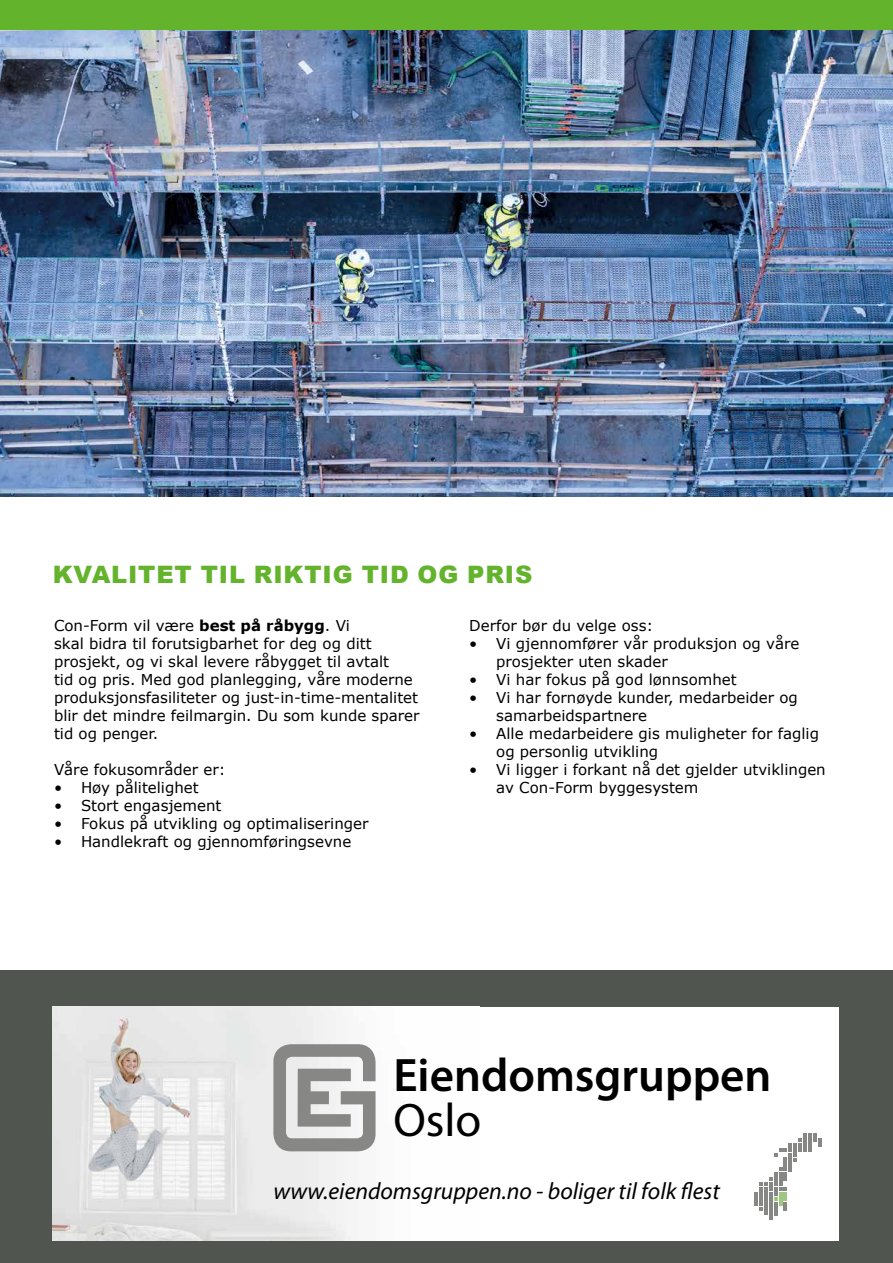
<style>
.page{position:relative;width:893px;height:1263px;background:#fff}
.page>*{position:absolute;margin:0;border:0;box-sizing:border-box;transform-origin:0 0}
.t1{font:600 47.1px "Myriad Pro";color:#000}
.t2{font:47.1px "Myriad Pro";color:#000}
.t3{font:900 24px "Arial";letter-spacing:.035em;color:#64b32c}
.t4{font:italic 23.7px "Myriad Pro";color:#000}
.t5{font:15px/18px "Verdana";color:#000}
.s1{font-weight:700}
</style>
<div class="page">
<img style="left:0;top:30px;width:893px;height:466px">
<div style="left:0;top:971px;width:893px;height:292px;background:#51554f"></div>
<div style="left:52px;top:1007px;width:787px;height:234px;background:#fff"></div>
<img style="left:52px;top:1007px;width:309px;height:234px">
<svg style="left:273px;top:1044px;width:103px;height:107px"></svg>
<hr style="left:754px;top:1192px;width:4px;height:13px;background:#878786">
<hr style="left:769px;top:1202px;width:4px;height:18px;background:#878786">
<hr style="left:803px;top:1133px;width:4px;height:19px;background:#878786">
<hr style="left:808px;top:1133px;width:4px;height:19px;background:#878786">
<svg style="left:759px;top:1138px;width:43px;height:77px"></svg>
<svg style="left:813px;top:1133px;width:8px;height:14px"></svg>
<hr style="left:759px;top:1187px;width:4px;height:18px;background:#878786">
<div style="left:0;top:0;width:893px;height:30px;background:#64b32c"></div>
<h2 class="t3" style="left:53px;top:557px;width:481px">KVALITET TIL RIKTIG TID OG PRIS</h2>
<p class="t5" style="left:54px;top:616px;width:367px">Con-Form vil være <span class="s1">best på råbygg</span>. Vi<br>skal bidra til forutsigbarhet for deg og ditt prosjekt, og vi skal levere råbygget til avtalt<br>tid og pris. Med god planlegging, våre moderne produksjonsfasiliteter og just-in-time-mentalitet blir det mindre feilmargin. Du som kunde sparer tid og penger.</p>
<p class="t5" style="left:54px;top:760px;width:173px">Våre fokusområder er:</p>
<p class="t5" style="left:54px;top:778px;width:146px">• Høy pålitelighet</p>
<p class="t5" style="left:54px;top:796px;width:169px">• Stort engasjement</p>
<p class="t5" style="left:54px;top:814px;width:316px">• Fokus på utvikling og optimaliseringer</p>
<p class="t5" style="left:54px;top:832px;width:299px">• Handlekraft og gjennomføringsevne</p>
<p class="t5" style="left:469px;top:616px;width:186px">Derfor bør du velge oss:</p>
<p class="t5" style="left:496px;top:634px;width:305px;text-indent:-27px">• Vi gjennomfører vår produksjon og våre prosjekter uten skader</p>
<p class="t5" style="left:469px;top:670px;width:269px">• Vi har fokus på god lønnsomhet</p>
<p class="t5" style="left:496px;top:688px;width:303px;text-indent:-27px">• Vi har fornøyde kunder, medarbeider og samarbeidspartnere</p>
<p class="t5" style="left:496px;top:724px;width:324px;text-indent:-27px">• Alle medarbeidere gis muligheter for faglig og personlig utvikling</p>
<p class="t5" style="left:496px;top:760px;width:331px;text-indent:-27px">• Vi ligger i forkant nå det gjelder utviklingen av Con-Form byggesystem</p>
<h1 class="t1" style="left:393px;top:1045px;width:380px">Eiendomsgruppen</h1>
<h1 class="t2" style="left:393px;top:1091px;width:90px">Oslo</h1>
<h3 class="t4" style="left:273px;top:1176px;width:448px">www.eiendomsgruppen.no - boliger til folk flest</h3>
</div>
